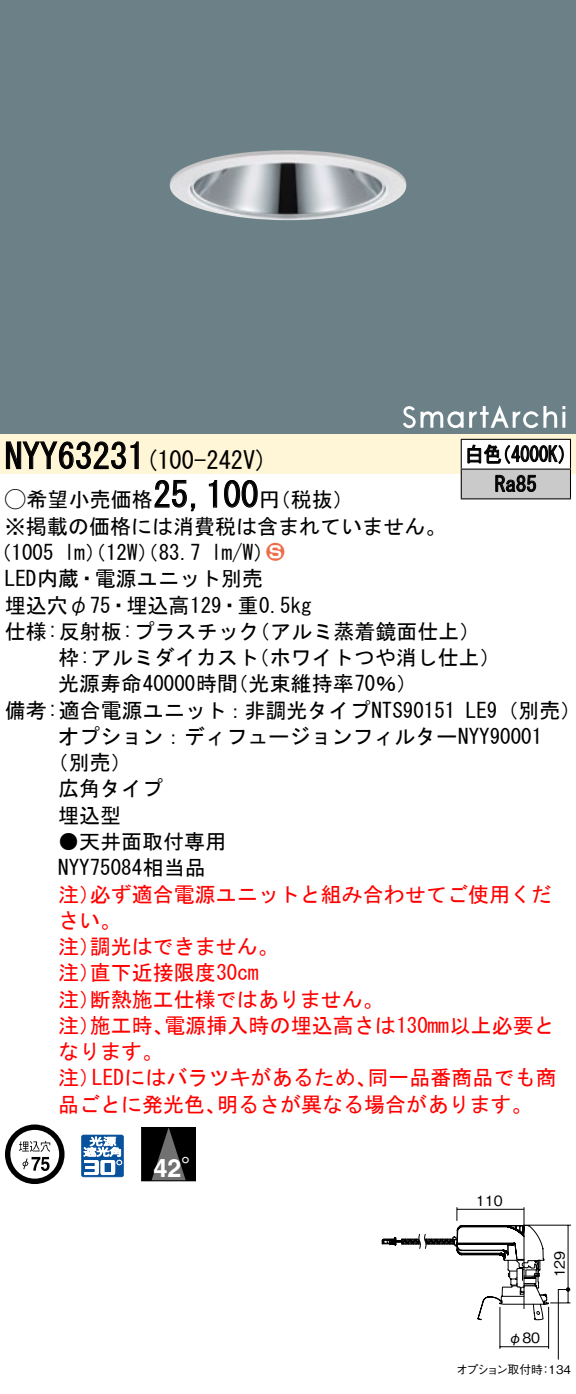
<style>
.page{position:relative;width:576px;height:1394px;background:#fff}
.page>*{position:absolute;margin:0;border:0;box-sizing:border-box;transform-origin:0 0}
.t1{font:35px "MS Gothic";color:#000}
.t2{font:700 25.2px "Helvetica LT Std";color:#fff}
.t3{font:24.5px "MS Gothic";color:#000}
.t4{font:21px/26.2px "MS Gothic";color:#000}
.t5{font:21px/26.2px "MS Gothic";color:#f00}
.t6{font:21px/29.8px "MS Gothic";color:#000;scale:.88 1}
.t7{font:21px "Ford Classification 1";color:#ed6d48}
.t8{font:14px "Gothic BBB Pro Medium 90 pv RKSJ H";color:#000}
.t9{font:11.9px "Gothic BBB Pro Medium 90 pv RKSJ H";letter-spacing:-.095em;color:#000}
.t10{font:11.9px "Gothic BBB Pro Medium 90 pv RKSJ H";letter-spacing:-.05em;color:#000}
.s1{font-family:"Ford Classification 1"}
.s2{color:#fff}
.s3{font-family:"Koz Go Pro Regular 90 pv RKSJ H";font-weight:400}
</style>
<div class="page">
<div style="left:0;top:0;width:575px;height:404px;background:#6c8087"></div>
<img style="left:169px;top:150px;width:237px;height:70px">
<div style="left:0;top:404px;width:575px;height:30px;background:#6c8087"></div>
<svg style="left:403px;top:406px;width:60px;height:22px"></svg>
<svg style="left:469px;top:405px;width:96px;height:23px"></svg>
<div style="left:0;top:434px;width:575px;height:40px;background:#fff5d7"></div>
<svg style="left:6px;top:441px;width:133px;height:28px"></svg>
<svg style="left:154px;top:480px;width:42px;height:32px"></svg>
<svg style="left:208px;top:480px;width:9px;height:28px"></svg>
<svg style="left:224px;top:480px;width:34px;height:28px"></svg>
<svg style="left:5px;top:1124px;width:59px;height:60px"></svg>
<svg style="left:81px;top:1134px;width:43px;height:43px"></svg>
<div style="left:142px;top:1126px;width:53px;height:54px;background:#000"></div>
<svg style="left:152px;top:1127px;width:34px;height:52px"></svg>
<div style="left:141px;top:1128px;width:55px;height:53px;border:1px solid #000"></div>
<div style="left:461px;top:439px;width:109px;height:30px;background:#fff"></div>
<div style="left:461px;top:469px;width:109px;height:30px;background:#cacaca"></div>
<hr style="left:460px;top:439px;width:110px;height:1px;background:#000">
<hr style="left:569px;top:440px;width:2px;height:28px;background:#000">
<hr style="left:460px;top:468px;width:110px;height:2px;background:#000">
<svg style="left:460px;top:440px;width:1px;height:58px"></svg>
<hr style="left:569px;top:469px;width:2px;height:29px;background:#000">
<hr style="left:460px;top:498px;width:110px;height:1px;background:#000">
<svg style="left:467px;top:444px;width:96px;height:20px"></svg>
<svg style="left:495px;top:475px;width:41px;height:17px"></svg>
<svg style="left:381px;top:1207px;width:189px;height:153px"></svg>
<h1 class="t1" style="left:5px;top:439px;width:142px">NYY63231</h1>
<p class="t6" style="left:494px;top:439px;width:49px;text-indent:-30px">白色<br>Ra85</p>
<p class="t6" style="left:492px;top:439px;width:96px">（4000 (K</p>
<p class="t3" style="left:145px;top:448px;width:124px">(100-242 (V</p>
<h1 class="t1" style="left:153px;top:477px;width:106px">25,100</h1>
<p class="t4" style="left:5px;top:486px;width:442px"><span class="s1">A</span>希望小売価格<br>※掲載の価格には消費税は含まれていません。</p>
<p class="t7" style="left:266px;top:541px;width:19px">2<span class="s2">3</span></p>
<p class="t4" style="left:259px;top:486px;width:96px">（円税抜(</p>
<p class="t4" style="left:211px;top:539px;width:64px">l m (W/</p>
<p class="t4" style="left:-9px;top:539px;width:65px">（1005</p>
<p class="t4" style="left:5px;top:565px;width:259px">LED内蔵・電源ユニット別売</p>
<p class="t4" style="left:5px;top:592px;width:308px">埋込穴φ75・埋込高129・重0.5kg</p>
<p class="t4" style="left:249px;top:618px;width:233px">（アルミ蒸着鏡面仕上(</p>
<p class="t4" style="left:64px;top:539px;width:138px">lm）（12 ）（W 83.7</p>
<p class="t4" style="left:248px;top:618px;width:253px;text-indent:-243px">仕様:反射板:プラスチック<br>（ホワイトつや消し仕上(</p>
<p class="t4" style="left:227px;top:644px;width:191px;text-indent:-169px">枠:アルミダイカスト<br>（光束維持率70％(</p>
<p class="t4" style="left:58px;top:670px;width:181px">光源寿命40000時間</p>
<p class="t4" style="left:5px;top:697px;width:452px">備考:適合電源ユニット：非調光タイプNTS90151</p>
<p class="t4" style="left:58px;top:723px;width:485px">オプション：ディフュージョンフィルターNYY90001</p>
<p class="t4" style="left:48px;top:749px;width:85px">（別売(</p>
<p class="t4" style="left:58px;top:775px;width:106px">広角タイプ</p>
<p class="t4" style="left:58px;top:802px;width:64px">埋込型</p>
<p class="t4" style="left:58px;top:828px;width:169px">●天井面取付専用<br>NYY75084相当品</p>
<p class="t5" style="left:90px;top:880px;width:463px">必ず適合電源ユニットと組み合わせてご使用くだ</p>
<p class="t4" style="left:465px;top:697px;width:117px">LE （9 別売(</p>
<p class="t5" style="left:58px;top:880px;width:43px">注）</p>
<p class="t5" style="left:58px;top:907px;width:64px">さい。</p>
<p class="t5" style="left:90px;top:933px;width:190px">調光はできません。</p>
<p class="t5" style="left:90px;top:933px;width:170px;text-indent:-32px">注）<br>直下近接限度30cm</p>
<p class="t5" style="left:90px;top:959px;width:295px;text-indent:-32px">注）<br>断熱施工仕様ではありません。</p>
<p class="t5" style="left:58px;top:985px;width:43px">注）</p>
<p class="t5" style="left:164px;top:1012px;width:391px">電源挿入時の埋込高さは130mm以上必要と</p>
<p class="t5" style="left:90px;top:1012px;width:85px">施工時、</p>
<p class="t5" style="left:58px;top:1012px;width:106px">注）<br>なります。</p>
<p class="t5" style="left:92px;top:1064px;width:286px">LEDにはバラツキがあるため、</p>
<p class="t5" style="left:367px;top:1064px;width:190px">同一品番商品でも商</p>
<p class="t5" style="left:58px;top:1064px;width:43px">注）</p>
<p class="t5" style="left:58px;top:1090px;width:169px">品ごとに発光色、</p>
<p class="t5" style="left:217px;top:1090px;width:317px">明るさが異なる場合があります。</p>
<p class="t2" style="left:153px;top:1152px;width:54px">42<span class="s3">°</span></p>
<p class="t8" style="left:476px;top:1189px;width:28px">110</p>
<p class="t8" style="left:548px;top:1277px;width:28px;rotate:-90deg">129</p>
<p class="t8" style="left:508px;top:1326px;width:33px">φ80</p>
<p class="t9" style="left:456px;top:1359px;width:88px">オプション取付時</p>
<p class="t10" style="left:539px;top:1359px;width:33px">：134</p>
</div>
